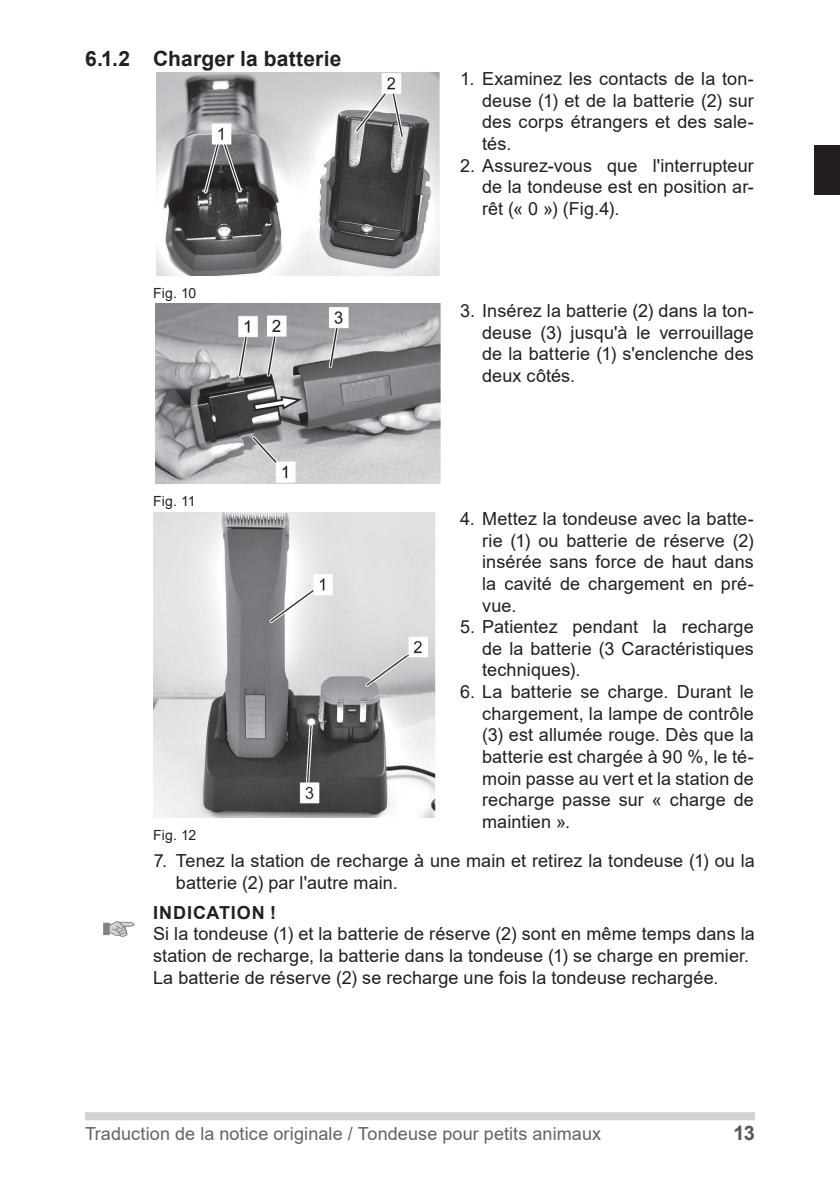
<style>
.page{position:relative;width:840px;height:1191px;background:#fff}
.page>*{position:absolute;margin:0;border:0;box-sizing:border-box;transform-origin:0 0}
.t1{font:700 21px "Arial";letter-spacing:.005em;color:#231f20}
.t2{font:700 20px "Arial";color:#57585a}
.InfoHinweis-Tabell{font:18px/21.6px "Arial";letter-spacing:.005em;color:#231f20;text-align:justify}
.t3{font:18px "Arial";letter-spacing:.005em;color:#636366}
.Warnhinweis_Gefahr{font:700 18px "Arial";letter-spacing:.05em;color:#231f20}
.t4{font:14px "Arial";letter-spacing:.01em;color:#231f20}
</style>
<div class="page">
<div style="left:814px;top:145px;width:25px;height:50px;background:#231f20"></div>
<div style="left:85px;top:1112px;width:669px;height:8px;background:#d1d2d4"></div>
<img style="left:156px;top:72px;width:283px;height:204px">
<img style="left:156px;top:304px;width:284px;height:180px">
<img style="left:153px;top:512px;width:282px;height:305px">
<svg style="left:103px;top:921px;width:31px;height:16px"></svg>
<p class="t1" style="left:85px;top:44px;width:258px">6.1.2 Charger la batterie</p>
<p class="t4" style="left:153px;top:284px;width:45px">Fig. 10</p>
<p class="t4" style="left:153px;top:492px;width:44px">Fig. 11</p>
<p class="InfoHinweis-Tabell" style="left:482px;top:68px;width:273px;text-indent:-22px">1. Examinez les contacts de la ton&shy;deuse (1) et de la batterie (2) sur des corps étrangers et des sale&shy;tés.</p>
<p class="InfoHinweis-Tabell" style="left:482px;top:154px;width:273px;text-indent:-22px">2. Assurez-vous que l'interrupteur de la tondeuse est en position ar&shy;rêt (« 0 ») (Fig.4).</p>
<p class="InfoHinweis-Tabell" style="left:482px;top:300px;width:273px;text-indent:-22px">3. Insérez la batterie (2) dans la ton&shy;deuse (3) jusqu'à le verrouillage de la batterie (1) s'enclenche des deux côtés.</p>
<p class="InfoHinweis-Tabell" style="left:482px;top:508px;width:273px;text-indent:-22px">4. Mettez la tondeuse avec la batte&shy;rie (1) ou batterie de réserve (2) insérée sans force de haut dans la cavité de chargement en pré&shy;vue.</p>
<p class="InfoHinweis-Tabell" style="left:482px;top:616px;width:273px;text-indent:-22px">5. Patientez pendant la recharge de la batterie (3 Caractéristiques techniques).</p>
<p class="InfoHinweis-Tabell" style="left:482px;top:681px;width:273px;text-indent:-22px">6. La batterie se charge. Durant le chargement, la lampe de contrôle (3) est allumée rouge. Dès que la batterie est chargée à 90 %, le té&shy;moin passe au vert et la station de recharge passe sur « charge de maintien ».</p>
<p class="InfoHinweis-Tabell" style="left:176px;top:850px;width:580px;text-indent:-22px">7. Tenez la station de recharge à une main et retirez la tondeuse (1) ou la batterie (2) par l'autre main.</p>
<p class="Warnhinweis_Gefahr" style="left:153px;top:900px;width:124px">INDICATION !</p>
<p class="InfoHinweis-Tabell" style="left:153px;top:923px;width:603px">Si la tondeuse (1) et la batterie de réserve (2) sont en même temps dans la station de recharge, la batterie dans la tondeuse (1) se charge en premier.</p>
<p class="InfoHinweis-Tabell" style="left:153px;top:966px;width:566px">La batterie de réserve (2) se recharge une fois la tondeuse rechargée.</p>
<p class="t4" style="left:153px;top:825px;width:44px">Fig. 12</p>
<p class="t3" style="left:85px;top:1121px;width:517px">Traduction de la notice originale / Tondeuse pour petits animaux</p>
<p class="t2" style="left:733px;top:1118px;width:23px">13</p>
</div>
